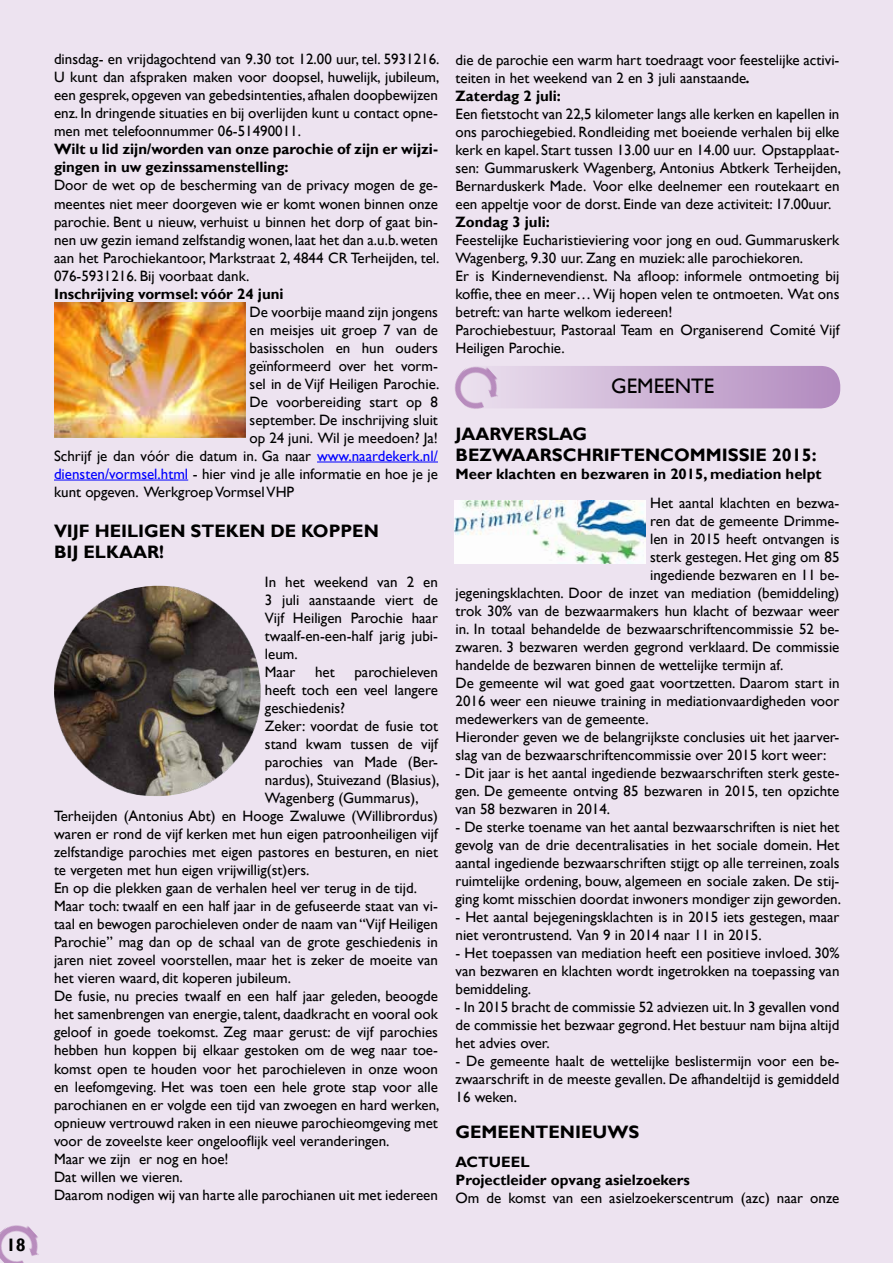
<style>
.page{position:relative;width:893px;height:1263px;background:#ede3f0}
.page>*{position:absolute;margin:0;border:0;box-sizing:border-box;transform-origin:0 0}
.t1{font:21px "Gill Sans";color:#000}
.t2{font:700 18px/21.6px "Gill Sans";color:#000}
.t3{font:15px/18px "Gill Sans";color:#000;text-align:justify}
.t4{font:700 15px/18px "Gill Sans";color:#000}
.s1{color:#00f}
.s2{font-weight:700;font-style:italic}
.s3{font-weight:700}
</style>
<div class="page">
<img style="left:0;top:1225px;width:39px;height:38px">
<img style="left:455px;top:368px;width:26px;height:41px">
<svg style="left:456px;top:366px;width:384px;height:42px;background:#cdb2d5"></svg>
<hr style="left:317px;top:462px;width:121px;height:1px;background:#00f">
<hr style="left:54px;top:480px;width:134px;height:1px;background:#00f">
<img style="left:54px;top:303px;width:191px;height:135px">
<img style="left:54px;top:586px;width:207px;height:210px">
<img style="left:455px;top:500px;width:191px;height:63px">
<p class="t2" style="left:6px;top:1234px;width:21px">18</p>
<p class="t3" style="left:54px;top:51px;width:387px">dinsdag- en vrijdagochtend van 9.30 tot 12.00 uur, tel. 5931216.<br>U kunt dan afspraken maken voor doopsel, huwelijk, jubileum, een gesprek, opgeven van gebedsintenties, afhalen doopbewijzen enz. In dringende situaties en bij overlijden kunt u contact opne&shy;men met telefoonnummer 06-51490011.</p>
<p class="t4" style="left:54px;top:141px;width:385px">Wilt u lid zijn/worden van onze parochie of zijn er wijzi&shy;gingen in uw gezinssamenstelling:</p>
<p class="t3" style="left:54px;top:177px;width:387px">Door de wet op de bescherming van de privacy mogen de ge&shy;meentes niet meer doorgeven wie er komt wonen binnen onze parochie. Bent u nieuw, verhuist u binnen het dorp of gaat bin&shy;nen uw gezin iemand zelfstandig wonen, laat het dan a.u.b. weten aan het Parochiekantoor, Markstraat 2, 4844 CR Terheijden, tel.<br>076-5931216. Bij voorbaat dank.</p>
<p class="t4" style="left:54px;top:285px;width:231px">Inschrijving vormsel: vóór 24 juni</p>
<p class="t3" style="left:250px;top:303px;width:190px">De voorbije maand zijn jongens</p>
<p class="t3" style="left:250px;top:321px;width:190px">en meisjes uit groep 7 van de</p>
<p class="t3" style="left:250px;top:339px;width:190px">basisscholen en hun ouders</p>
<p class="t3" style="left:250px;top:357px;width:190px">geïnformeerd over het vorm-</p>
<p class="t3" style="left:250px;top:375px;width:191px">sel in de Vijf Heiligen Parochie.</p>
<p class="t3" style="left:250px;top:393px;width:190px">De voorbereiding start op 8</p>
<p class="t3" style="left:250px;top:411px;width:190px">september. De inschrijving sluit</p>
<p class="t3" style="left:250px;top:429px;width:190px">op 24 juni. Wil je meedoen? Ja!</p>
<p class="t3" style="left:54px;top:447px;width:385px">Schrijf je dan vóór die datum in. Ga naar <span class="s1">www.naardekerk.nl/</span></p>
<p class="t3" style="left:54px;top:465px;width:385px"><span class="s1">diensten/vormsel.html</span> - hier vind je alle informatie en hoe je je</p>
<p class="t3" style="left:54px;top:483px;width:242px">kunt opgeven. Werkgroep Vormsel VHP</p>
<p class="t2" style="left:54px;top:520px;width:326px">VIJF HEILIGEN STEKEN DE KOPPEN<br>BIJ ELKAAR!</p>
<p class="t3" style="left:265px;top:573px;width:175px;text-align:left">In het weekend van 2 en<br>3 juli aanstaande viert de<br>Vijf Heiligen Parochie haar twaalf-en-een-half jarig jubi&shy;leum.<br>Maar</p>
<p class="t3" style="left:315px;top:663px;width:21px">het</p>
<p class="t3" style="left:354px;top:663px;width:85px">parochieleven</p>
<p class="t3" style="left:265px;top:681px;width:175px">heeft toch een veel langere</p>
<p class="t3" style="left:265px;top:699px;width:82px">geschiedenis?</p>
<p class="t3" style="left:265px;top:717px;width:175px">Zeker: voordat de fusie tot</p>
<p class="t3" style="left:265px;top:735px;width:175px">stand kwam tussen de vijf</p>
<p class="t3" style="left:265px;top:753px;width:175px">parochies van Made (Ber-</p>
<p class="t3" style="left:265px;top:771px;width:176px">nardus), Stuivezand (Blasius),</p>
<p class="t3" style="left:265px;top:789px;width:155px">Wagenberg (Gummarus),</p>
<p class="t3" style="left:54px;top:807px;width:385px">Terheijden (Antonius Abt) en Hooge Zwaluwe (Willibrordus)</p>
<p class="t3" style="left:54px;top:825px;width:385px">waren er rond de vijf kerken met hun eigen patroonheiligen vijf</p>
<p class="t3" style="left:54px;top:843px;width:385px">zelfstandige parochies met eigen pastores en besturen, en niet</p>
<p class="t3" style="left:54px;top:861px;width:257px">te vergeten met hun eigen vrijwillig(st)ers.</p>
<p class="t3" style="left:54px;top:879px;width:365px">En op die plekken gaan de verhalen heel ver terug in de tijd.</p>
<p class="t3" style="left:54px;top:897px;width:385px">Maar toch: twaalf en een half jaar in de gefuseerde staat van vi-</p>
<p class="t3" style="left:54px;top:915px;width:385px">taal en bewogen parochieleven onder de naam van “Vijf Heiligen</p>
<p class="t3" style="left:54px;top:933px;width:385px">Parochie” mag dan op de schaal van de grote geschiedenis in</p>
<p class="t3" style="left:54px;top:952px;width:385px">jaren niet zoveel voorstellen, maar het is zeker de moeite van</p>
<p class="t3" style="left:54px;top:970px;width:238px">het vieren waard, dit koperen jubileum.</p>
<p class="t3" style="left:54px;top:988px;width:385px">De fusie, nu precies twaalf en een half jaar geleden, beoogde</p>
<p class="t3" style="left:54px;top:1006px;width:385px">het samenbrengen van energie, talent, daadkracht en vooral ook</p>
<p class="t3" style="left:54px;top:1024px;width:385px">geloof in goede toekomst. Zeg maar gerust: de vijf parochies</p>
<p class="t3" style="left:54px;top:1042px;width:385px">hebben hun koppen bij elkaar gestoken om de weg naar toe-</p>
<p class="t3" style="left:54px;top:1060px;width:385px">komst open te houden voor het parochieleven in onze woon</p>
<p class="t3" style="left:54px;top:1078px;width:385px">en leefomgeving. Het was toen een hele grote stap voor alle</p>
<p class="t3" style="left:54px;top:1096px;width:387px">parochianen en er volgde een tijd van zwoegen en hard werken,</p>
<p class="t3" style="left:54px;top:1114px;width:385px">opnieuw vertrouwd raken in een nieuwe parochieomgeving met</p>
<p class="t3" style="left:54px;top:1132px;width:337px">voor de zoveelste keer ongelooflijk veel veranderingen.</p>
<p class="t3" style="left:54px;top:1150px;width:176px">Maar we zijn er nog en hoe!</p>
<p class="t3" style="left:54px;top:1168px;width:130px">Dat willen we vieren.</p>
<p class="t3" style="left:54px;top:1186px;width:385px">Daarom nodigen wij van harte alle parochianen uit met iedereen</p>
<p class="t3" style="left:455px;top:52px;width:385px;text-align:left">die de parochie een warm hart toedraagt voor feestelijke activi&shy;teiten in het weekend van 2 en 3 juli aanstaande<span class="s2">.<br></span><span class="s3">Zaterdag 2 juli:</span></p>
<p class="t3" style="left:455px;top:106px;width:387px">Een fietstocht van 22,5 kilometer langs alle kerken en kapellen in ons parochiegebied. Rondleiding met boeiende verhalen bij elke kerk en kapel. Start tussen 13.00 uur en 14.00 uur. Opstapplaat&shy;sen: Gummaruskerk Wagenberg, Antonius Abtkerk Terheijden, Bernarduskerk Made. Voor elke deelnemer een routekaart en een appeltje voor de dorst. Einde van deze activiteit: 17.00uur.</p>
<p class="t4" style="left:455px;top:214px;width:96px">Zondag 3 juli:</p>
<p class="t3" style="left:455px;top:232px;width:385px;text-align:left">Feestelijke Eucharistieviering voor jong en oud. Gummaruskerk Wagenberg, 9.30 uur. Zang en muziek: alle parochiekoren.<br>Er is Kindernevendienst. Na afloop: informele ontmoeting bij koffie, thee en meer… Wij hopen velen te ontmoeten. Wat ons betreft: van harte welkom iedereen!<br>Parochiebestuur, Pastoraal Team en Organiserend Comité Vijf Heiligen Parochie.</p>
<h1 class="t1" style="left:611px;top:374px;width:105px">GEMEENTE</h1>
<p class="t2" style="left:455px;top:423px;width:363px">JAARVERSLAG<br>BEZWAARSCHRIFTENCOMMISSIE 2015:</p>
<p class="t4" style="left:455px;top:466px;width:367px">Meer klachten en bezwaren in 2015, mediation helpt</p>
<p class="t3" style="left:650px;top:494px;width:191px">Het aantal klachten en bezwa-</p>
<p class="t3" style="left:650px;top:512px;width:191px">ren dat de gemeente Drimme-</p>
<p class="t3" style="left:650px;top:530px;width:191px">len in 2015 heeft ontvangen is</p>
<p class="t3" style="left:650px;top:548px;width:191px">sterk gestegen. Het ging om 85</p>
<p class="t3" style="left:650px;top:566px;width:191px">ingediende bezwaren en 11 be-</p>
<p class="t3" style="left:455px;top:584px;width:385px">jegeningsklachten. Door de inzet van mediation (bemiddeling)</p>
<p class="t3" style="left:455px;top:602px;width:385px">trok 30% van de bezwaarmakers hun klacht of bezwaar weer</p>
<p class="t3" style="left:455px;top:620px;width:385px">in. In totaal behandelde de bezwaarschriftencommissie 52 be-</p>
<p class="t3" style="left:455px;top:638px;width:385px">zwaren. 3 bezwaren werden gegrond verklaard. De commissie</p>
<p class="t3" style="left:455px;top:656px;width:329px">handelde de bezwaren binnen de wettelijke termijn af.</p>
<p class="t3" style="left:455px;top:674px;width:385px">De gemeente wil wat goed gaat voortzetten. Daarom start in</p>
<p class="t3" style="left:455px;top:692px;width:385px">2016 weer een nieuwe training in mediationvaardigheden voor</p>
<p class="t3" style="left:455px;top:710px;width:195px">medewerkers van de gemeente.</p>
<p class="t3" style="left:455px;top:728px;width:385px">Hieronder geven we de belangrijkste conclusies uit het jaarver-</p>
<p class="t3" style="left:455px;top:746px;width:373px">slag van de bezwaarschriftencommissie over 2015 kort weer:</p>
<p class="t3" style="left:455px;top:764px;width:385px">- Dit jaar is het aantal ingediende bezwaarschriften sterk geste&shy;gen. De gemeente ontving 85 bezwaren in 2015, ten opzichte van 58 bezwaren in 2014.</p>
<p class="t3" style="left:455px;top:818px;width:387px">- De sterke toename van het aantal bezwaarschriften is niet het gevolg van de drie decentralisaties in het sociale domein. Het aantal ingediende bezwaarschriften stijgt op alle terreinen, zoals ruimtelijke ordening, bouw, algemeen en sociale zaken. De stij&shy;ging komt misschien doordat inwoners mondiger zijn geworden.</p>
<p class="t3" style="left:455px;top:908px;width:385px">- Het aantal bejegeningsklachten is in 2015 iets gestegen, maar niet verontrustend. Van 9 in 2014 naar 11 in 2015.</p>
<p class="t3" style="left:455px;top:944px;width:385px">- Het toepassen van mediation heeft een positieve invloed. 30% van bezwaren en klachten wordt ingetrokken na toepassing van bemiddeling.</p>
<p class="t3" style="left:455px;top:998px;width:385px">- In 2015 bracht de commissie 52 adviezen uit. In 3 gevallen vond de commissie het bezwaar gegrond. Het bestuur nam bijna altijd het advies over.</p>
<p class="t3" style="left:455px;top:1052px;width:385px">- De gemeente haalt de wettelijke beslistermijn voor een be&shy;zwaarschrift in de meeste gevallen. De afhandeltijd is gemiddeld 16 weken.</p>
<p class="t2" style="left:455px;top:1122px;width:185px">GEMEENTENIEUWS</p>
<p class="t4" style="left:455px;top:1153px;width:236px">ACTUEEL<br>Projectleider opvang asielzoekers</p>
<p class="t3" style="left:455px;top:1189px;width:385px">Om de komst van een asielzoekerscentrum (azc) naar onze</p>
</div>
